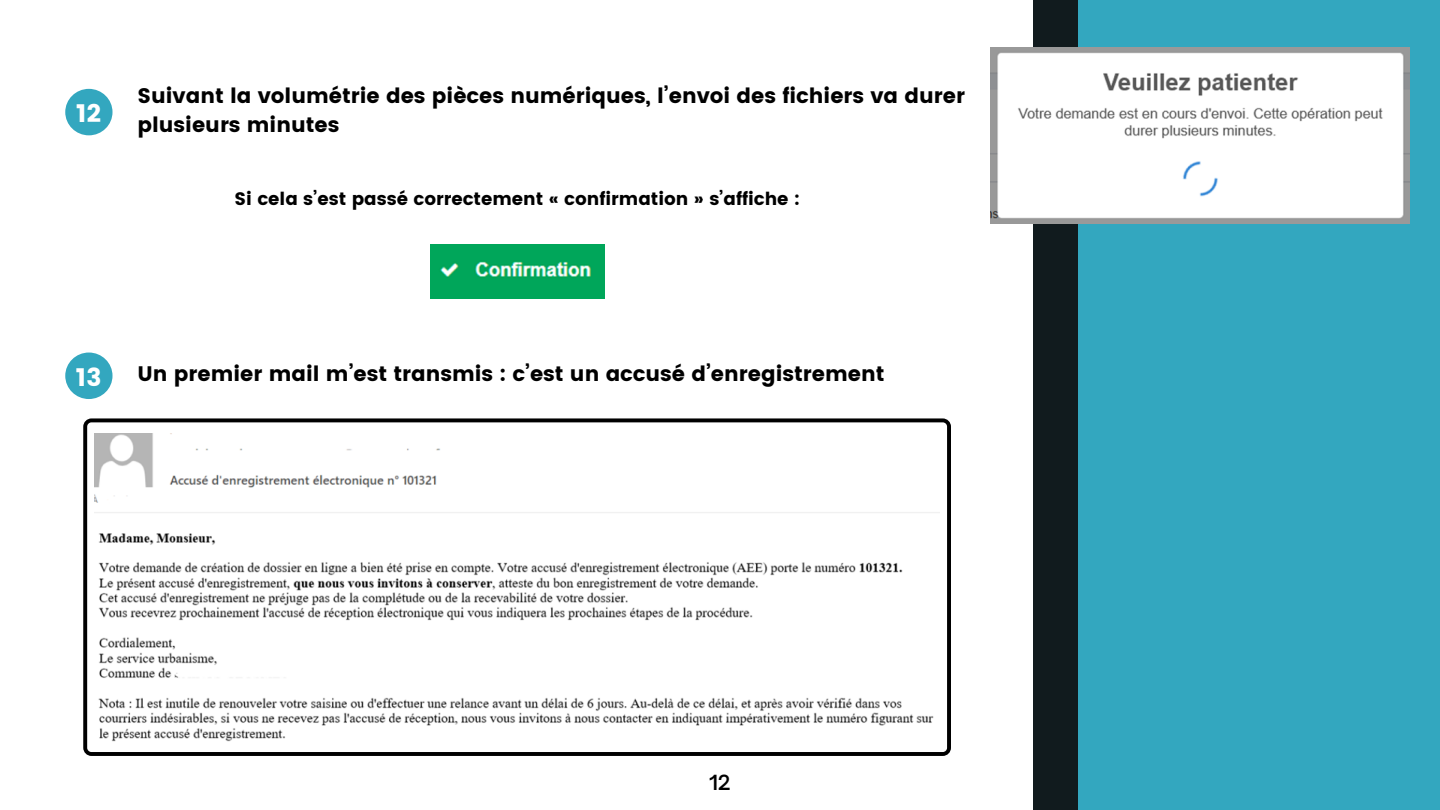
<style>
.page{position:relative;width:1440px;height:810px;background:#fff}
.page>*{position:absolute;margin:0;border:0;box-sizing:border-box;transform-origin:0 0}
.t1{font:25px "Poppins";color:#fff}
.t2{font:21px/29.2px "Poppins";color:#000}
.t3{font:600 20px "Open Sauce One";color:#000}
.t4{font:18px "Poppins";color:#000}
</style>
<div class="page">
<div style="left:1078px;top:0;width:362px;height:810px;background:#33a7bf"></div>
<div style="left:1033px;top:0;width:45px;height:810px;background:#111b1e"></div>
<div style="left:65px;top:89px;width:48px;height:46px;background:#33a7bf;border-radius:50%"></div>
<div style="left:65px;top:353px;width:48px;height:46px;background:#33a7bf;border-radius:50%"></div>
<img style="left:990px;top:48px;width:420px;height:175px">
<img style="left:430px;top:244px;width:175px;height:54px">
<svg style="left:83px;top:418px;width:868px;height:338px"></svg>
<p class="t1" style="left:76px;top:99px;width:26px">12</p>
<p class="t2" style="left:138px;top:81px;width:829px">Suivant la volumétrie des pièces numériques, l’envoi des fichiers va durer plusieurs minutes</p>
<p class="t4" style="left:235px;top:188px;width:567px">Si cela s’est passé correctement « confirmation » s’affiche :</p>
<p class="t1" style="left:76px;top:362px;width:27px">13</p>
<p class="t2" style="left:138px;top:360px;width:748px">Un premier mail m’est transmis : c’est un accusé d’enregistrement</p>
<p class="t3" style="left:709px;top:770px;width:23px">12</p>
</div>
